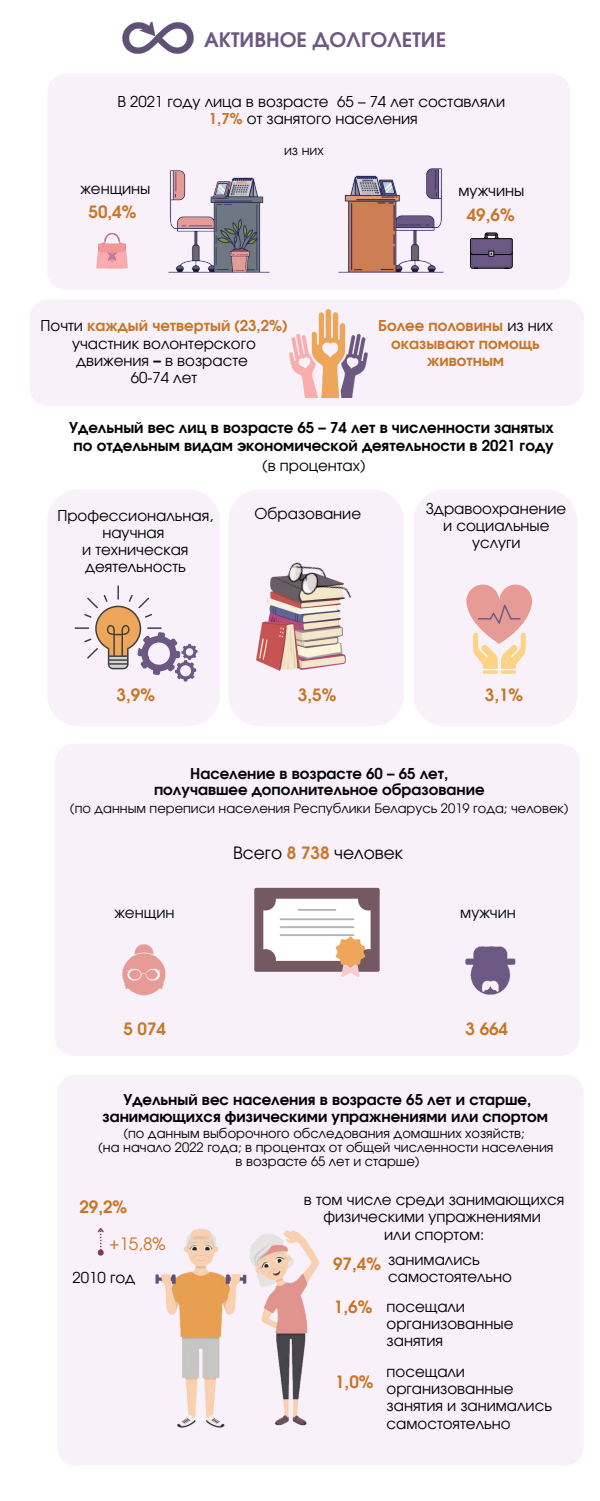
<style>
.page{position:relative;width:600px;height:1501px;background:#fff}
.page>*{position:absolute;margin:0;border:0;box-sizing:border-box;transform-origin:0 0}
.t1{font:700 20px "Evolventa";color:#6b5983}
.t2{font:700 17px "Evolventa";color:#c97525}
.t3{font:17px "Evolventa";color:#000}
.t4{font:17px "Evolventa";color:#c97525}
.t5{font:15px/17.2px "Evolventa";color:#000;text-align:center}
.t6{font:700 15px/17.2px "Evolventa";color:#000}
.t7{font:700 15px/16.5px "Evolventa";color:#040606;text-align:center}
.t8{font:700 15px/17.2px "Evolventa";color:#c97525;text-align:center}
.t9{font:15px "Evolventa";color:#040606}
.t10{font:13px/14.2px "Evolventa";color:#000;text-align:center}
.t11{font:13px "Evolventa";color:#040606}
.s1{font-weight:700;color:#c97525}
.s2{font-weight:700}
.s3{font-weight:400;color:#000}
.s4{font-weight:700;font-size:17px;color:#c97525}
</style>
<div class="page">
<div style="left:47px;top:74px;width:523px;height:216px;background:#f9f1fa;border-radius:18px"></div>
<div style="left:47px;top:489px;width:173px;height:237px;background:#f9f1fa;border-radius:31px"></div>
<div style="left:228px;top:489px;width:176px;height:237px;background:#f9f1fa;border-radius:31px"></div>
<div style="left:414px;top:489px;width:163px;height:237px;background:#f9f1fa;border-radius:31px"></div>
<div style="left:55px;top:743px;width:524px;height:312px;background:#f9f1fa;border-radius:18px"></div>
<img style="left:168px;top:171px;width:102px;height:101px">
<svg style="left:96px;top:233px;width:32px;height:36px"></svg>
<img style="left:339px;top:168px;width:104px;height:104px">
<svg style="left:470px;top:233px;width:42px;height:36px;background:#6c5e7e"></svg>
<svg style="left:75px;top:585px;width:123px;height:96px"></svg>
<img style="left:256px;top:576px;width:89px;height:94px">
<img style="left:283px;top:562px;width:69px;height:49px">
<svg style="left:466px;top:584px;width:66px;height:89px"></svg>
<img style="left:123px;top:944px;width:42px;height:51px">
<img style="left:466px;top:946px;width:50px;height:47px">
<div style="left:254px;top:887px;width:126px;height:84px;background:#745962;border-radius:2px"></div>
<svg style="left:263px;top:898px;width:108px;height:79px"></svg>
<div style="left:340px;top:941px;width:21px;height:21px;background:#eea65a;border-radius:50%"></div>
<hr style="left:298px;top:908px;width:37px;height:2px;background:#b6b2b9">
<hr style="left:281px;top:918px;width:72px;height:2px;background:#b6b2b9">
<hr style="left:281px;top:926px;width:72px;height:2px;background:#b6b2b9">
<hr style="left:281px;top:934px;width:72px;height:1px;background:#b6b2b9">
<img style="left:123px;top:22px;width:70px;height:32px">
<div style="left:57px;top:1074px;width:527px;height:391px;background:#f9f1fa;border-radius:18px"></div>
<svg style="left:97px;top:1228px;width:7px;height:28px"></svg>
<img style="left:156px;top:1228px;width:164px;height:198px">
<div style="left:30px;top:299px;width:554px;height:107px;background:#f9f1fa;border-radius:18px"></div>
<img style="left:290px;top:310px;width:78px;height:87px">
<h1 class="t1" style="left:204px;top:31px;width:244px">АКТИВНОЕ ДОЛГОЛЕТИЕ</h1>
<p class="t5" style="left:117px;top:93px;width:389px">В 2021 году лица в возрасте 65 – 74 лет составляли<br><span class="s1">1,7%</span> от занятого населения</p>
<p class="t5" style="left:80px;top:180px;width:72px">женщины</p>
<p class="t2" style="left:89px;top:204px;width:49px">50,4%</p>
<p class="t11" style="left:284px;top:144px;width:41px">из них</p>
<p class="t5" style="left:459px;top:183px;width:67px">мужчины</p>
<p class="t2" style="left:467px;top:207px;width:49px">49,6%</p>
<p class="t5" style="left:41px;top:318px;width:248px">Почти <span class="s1">каждый четвертый (23,2%) </span>участник волонтерского движения <span class="s2">–</span> в возрасте<br>60-74 лет</p>
<p class="t8" style="left:378px;top:318px;width:177px">Более половины <span class="s3">из них </span>оказывают помощь животным</p>
<p class="t6" style="left:69px;top:420px;width:486px">Удельный вес лиц в возрасте 65 – 74 лет в численности занятых по отдельным видам экономической деятельности в 2021 году</p>
<p class="t5" style="left:262px;top:457px;width:105px">(в процентах)</p>
<p class="t5" style="left:57px;top:507px;width:158px">Профессиональная, научная<br>и техническая деятельность</p>
<p class="t5" style="left:426px;top:500px;width:142px">Здравоохранение и социальные услуги</p>
<p class="t5" style="left:255px;top:506px;width:108px">Образование</p>
<p class="t2" style="left:117px;top:687px;width:40px">3,9%</p>
<p class="t2" style="left:298px;top:687px;width:40px">3,5%</p>
<p class="t2" style="left:485px;top:687px;width:40px">3,1%</p>
<p class="t7" style="left:154px;top:766px;width:332px">Население в возрасте 60 – 65 лет, получавшее дополнительное образование</p>
<p class="t11" style="left:70px;top:802px;width:500px">(по данным переписи населения Республики Беларусь 2019 года; человек)</p>
<p class="t3" style="left:233px;top:845px;width:171px">Всего <span class="s1">8 738</span> человек</p>
<p class="t9" style="left:114px;top:906px;width:62px">женщин</p>
<p class="t9" style="left:460px;top:906px;width:57px">мужчин</p>
<p class="t2" style="left:123px;top:1021px;width:44px">5 074</p>
<p class="t2" style="left:465px;top:1021px;width:44px">3 664</p>
<p class="t6" style="left:103px;top:1091px;width:447px;text-align:center">Удельный вес населения в возрасте 65 лет и старше, занимающихся физическими упражнениями или спортом</p>
<p class="t10" style="left:98px;top:1126px;width:457px">(по данным выборочного обследования домашних хозяйств;<br>(на начало 2022 года; в процентах от общей численности населения в возрасте 65 лет и старше)</p>
<p class="t5" style="left:304px;top:1191px;width:262px">в том числе среди занимающихся физическими упражнениями<br>или спортом:</p>
<p class="t2" style="left:333px;top:1256px;width:49px">97,4%</p>
<p class="t2" style="left:79px;top:1198px;width:49px">29,2%</p>
<p class="t4" style="left:109px;top:1236px;width:58px">+15,8%</p>
<p class="t5" style="left:73px;top:1269px;width:64px">2010 год</p>
<p class="t5" style="left:388px;top:1251px;width:125px;text-align:left">занимались самостоятельно</p>
<p class="t5" style="left:387px;top:1298px;width:128px;text-align:left;text-indent:-53px"><span class="s4">1,6%</span> посещали организованные занятия</p>
<p class="t2" style="left:335px;top:1373px;width:40px">1,0%</p>
<p class="t5" style="left:387px;top:1363px;width:167px;text-align:left">посещали организованные занятия и занимались самостоятельно</p>
</div>
